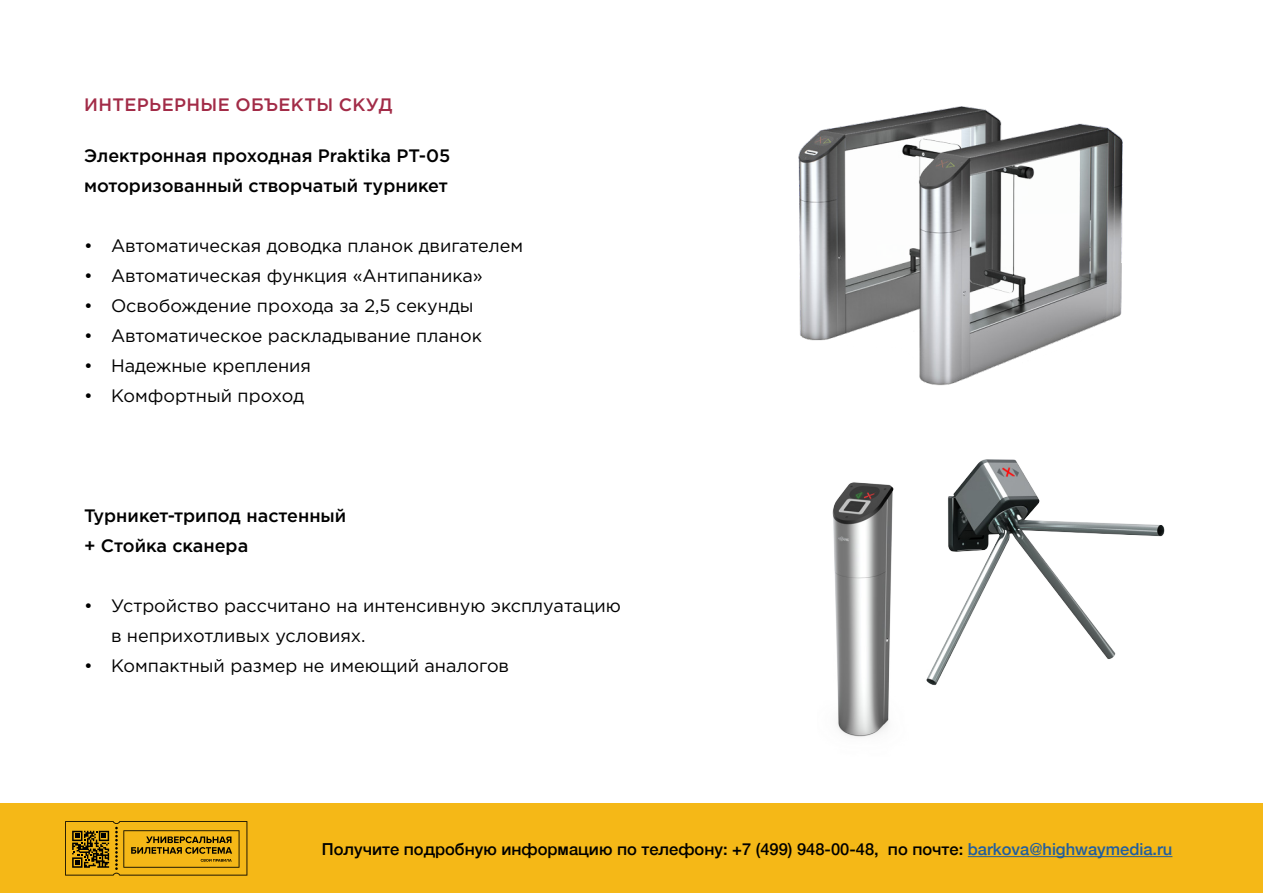
<style>
.page{position:relative;width:1263px;height:893px;background:#fff}
.page>*{position:absolute;margin:0;border:0;box-sizing:border-box;transform-origin:0 0}
.t1{font:18px/30px "Gotham Pro";color:#000}
.t2{font:500 18px/30px "Gotham Pro";color:#000}
.t3{font:500 18px "Gotham Pro";letter-spacing:.02em;color:#a22b47}
.t4{font:500 16.5px "Helvetica Neue";color:#000}
.s1{color:#215e9e}
</style>
<div class="page">
<div style="left:0;top:804px;width:1263px;height:89px;background:#f5b817"></div>
<hr style="left:968px;top:856px;width:204px;height:1px;background:#215e9e">
<svg style="left:65px;top:821px;width:182px;height:54px"></svg>
<img style="left:798px;top:106px;width:325px;height:280px">
<img style="left:832px;top:459px;width:333px;height:278px">
<p class="t3" style="left:84px;top:94px;width:310px">ИНТЕРЬЕРНЫЕ ОБЪЕКТЫ СКУД</p>
<p class="t2" style="left:84px;top:140px;width:368px">Электронная проходная Praktika PT-05 моторизованный створчатый турникет</p>
<p class="t1" style="left:84px;top:230px;width:441px">• Автоматическая доводка планок двигателем</p>
<p class="t1" style="left:84px;top:260px;width:400px">• Автоматическая функция «Антипаника»</p>
<p class="t1" style="left:84px;top:290px;width:391px">• Освобождение прохода за 2,5 секунды</p>
<p class="t1" style="left:84px;top:320px;width:399px">• Автоматическое раскладывание планок</p>
<p class="t1" style="left:84px;top:350px;width:229px">• Надежные крепления</p>
<p class="t1" style="left:84px;top:380px;width:222px">• Комфортный проход</p>
<p class="t2" style="left:84px;top:500px;width:264px">Турникет-трипод настенный + Стойка сканера</p>
<p class="t1" style="left:111px;top:590px;width:511px;text-indent:-27px">• Устройство рассчитано на интенсивную эксплуатацию в неприхотливых условиях.</p>
<p class="t1" style="left:84px;top:650px;width:427px">• Компактный размер не имеющий аналогов</p>
<p class="t4" style="left:322px;top:836px;width:852px">Получите подробную информацию по телефону: +7 (499) 948-00-48, по почте: <span class="s1">barkova@highwaymedia.ru</span></p>
</div>
